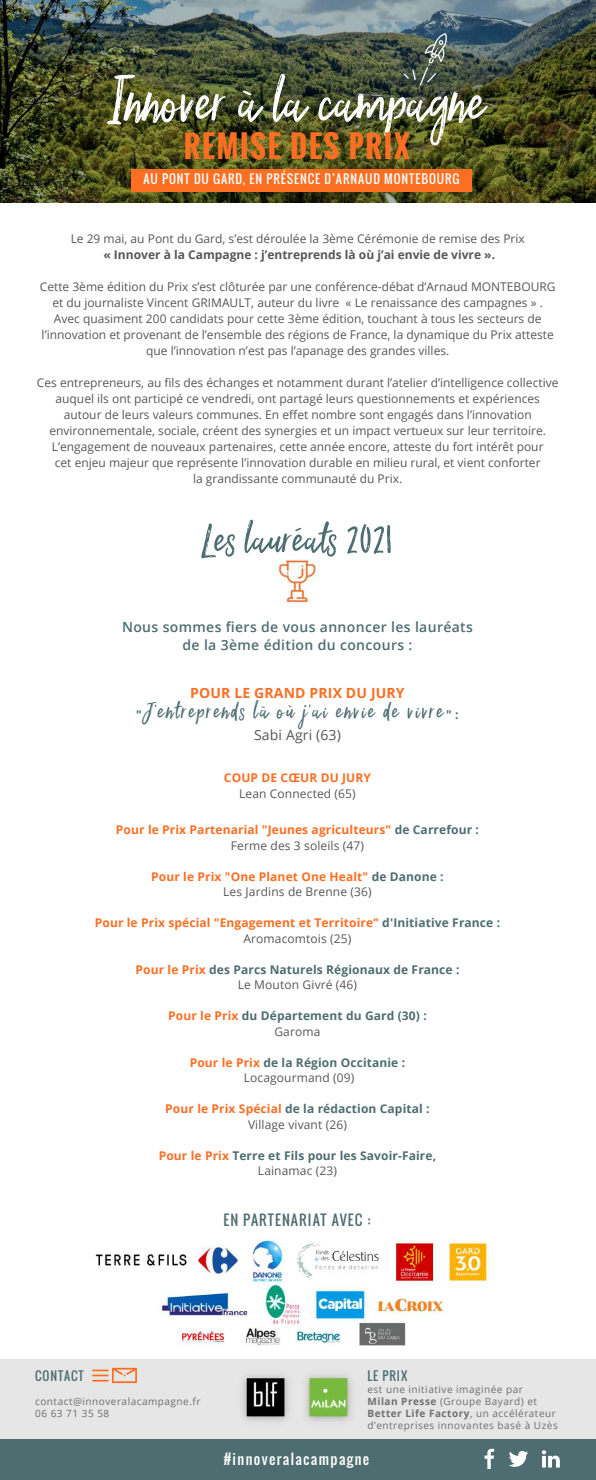
<style>
.page{position:relative;width:596px;height:1480px;background:#fff}
.page>*{position:absolute;margin:0;border:0;box-sizing:border-box;transform-origin:0 0}
.t1{font:72px "Kiwi Refresher";letter-spacing:.005em;color:#fff}
.t2{font:50px "Kiwi Refresher";letter-spacing:.01em;color:#4e6d71}
.t3{font:700 30px "Oswald";letter-spacing:.06em;color:#fc6f23}
.t4{font:28px "Kiwi Refresher";letter-spacing:.075em;color:#4e6d71}
.t5{font:600 14px/18px "Open Sans";letter-spacing:.025em;color:#4e6d71;text-align:center}
.t6{font:700 14px "Open Sans";letter-spacing:.01em;color:#fc6f23}
.t7{font:14px "Oswald";letter-spacing:.1em;color:#fff}
.t8{font:14px "Oswald";letter-spacing:.075em;color:#4e6d71}
.t9{font:14px "Open Sans";letter-spacing:.01em;color:#575756}
.t10{font:12px/16px "Open Sans";color:#575756;text-align:center}
.t11{font:700 12px/15.5px "Open Sans";letter-spacing:.01em;color:#4e6d71;text-align:center}
.t12{font:700 12px/15.5px "Open Sans";letter-spacing:.01em;color:#fc6f23;text-align:center}
.t13{font:700 12px "Open Sans";color:#575756}
.t14{font:12px "Oswald";letter-spacing:.075em;color:#fff}
.t15{font:12px "Open Sans";letter-spacing:.01em;color:#575756}
.t16{font:12px "Oswald";letter-spacing:.075em;color:#4e6d71}
.t17{font:10px/12px "Open Sans";letter-spacing:.05em;color:#706f6f}
.s1{color:#4e6d71}
.s2{font-weight:400;color:#575756}
.s3{color:#fc6f23}
.s4{font-weight:700}
</style>
<div class="page">
<img style="left:95px;top:1238px;width:398px;height:109px">
<div style="left:0;top:1359px;width:595px;height:80px;background:#e6e6e6"></div>
<div style="left:0;top:1439px;width:595px;height:41px;background:#4e6d71"></div>
<img style="left:92px;top:1367px;width:44px;height:17px">
<img style="left:243px;top:1375px;width:109px;height:48px">
<svg style="left:509px;top:1451px;width:19px;height:16px"></svg>
<svg style="left:484px;top:1449px;width:10px;height:20px"></svg>
<svg style="left:541px;top:1450px;width:18px;height:17px"></svg>
<img style="left:272px;top:559px;width:47px;height:45px">
<img style="left:0;top:0;width:595px;height:203px">
<div style="left:131px;top:169px;width:340px;height:22px;background:#fc6f23"></div>
<svg style="left:402px;top:33px;width:45px;height:53px"></svg>
<h1 class="t1" style="left:107px;top:63px;width:380px">Innover à la campagne</h1>
<h3 class="t3" style="left:184px;top:124px;width:227px">REMISE DES PRIX</h3>
<p class="t14" style="left:143px;top:170px;width:317px">AU PONT DU GARD, EN PRÉSENCE D’ARNAUD MONTEBOURG</p>
<p class="t10" style="left:71px;top:230px;width:455px">Le 29 mai, au Pont du Gard, s’est déroulée la 3ème Cérémonie de remise des Prix</p>
<p class="t13" style="left:103px;top:246px;width:393px">« Innover à la Campagne : j’entreprends là où j’ai envie de vivre ».</p>
<p class="t10" style="left:40px;top:278px;width:517px">Cette 3ème édition du Prix s’est clôturée par une conférence-débat d’Arnaud MONTEBOURG et du journaliste Vincent GRIMAULT, auteur du livre « Le renaissance des campagnes » .<br>Avec quasiment 200 candidats pour cette 3ème édition, touchant à tous les secteurs de l’innovation et provenant de l’ensemble des régions de France, la dynamique du Prix atteste que l’innovation n’est pas l’apanage des grandes villes.</p>
<p class="t10" style="left:37px;top:374px;width:522px">Ces entrepreneurs, au fils des échanges et notamment durant l’atelier d’intelligence collective auquel ils ont participé ce vendredi, ont partagé leurs questionnements et expériences autour de leurs valeurs communes. En effet nombre sont engagés dans l’innovation environnementale, sociale, créent des synergies et un impact vertueux sur leur territoire.<br>L’engagement de nouveaux partenaires, cette année encore, atteste du fort intérêt pour<br>cet enjeu majeur que représente l’innovation durable en milieu rural, et vient conforter<br>la grandissante communauté du Prix.</p>
<h2 class="t2" style="left:201px;top:512px;width:193px">Les lauréats 2021</h2>
<p class="t5" style="left:122px;top:617px;width:352px">Nous sommes fiers de vous annoncer les lauréats de la 3ème édition du concours :</p>
<p class="t6" style="left:190px;top:683px;width:216px">POUR LE GRAND PRIX DU JURY</p>
<p class="t11" style="left:136px;top:706px;width:7px">"</p>
<h3 class="t4" style="left:142px;top:696px;width:303px">J'entreprends là où j'ai envie de vivre</h3>
<p class="t11" style="left:446px;top:706px;width:14px">" :</p>
<p class="t9" style="left:254px;top:725px;width:88px">Sabi Agri (63)</p>
<p class="t12" style="left:224px;top:769px;width:148px">COUP DE CŒUR DU JURY</p>
<p class="t15" style="left:239px;top:785px;width:118px">Lean Connected (65)</p>
<p class="t12" style="left:116px;top:821px;width:364px">Pour le Prix Partenarial "Jeunes agriculteurs" <span class="s1">de Carrefour :<br></span><span class="s2">Ferme des 3 soleils (47)</span></p>
<p class="t12" style="left:151px;top:868px;width:294px">Pour le Prix "One Planet One Healt" <span class="s1">de Danone :<br></span><span class="s2">Les Jardins de Brenne (36)</span></p>
<p class="t12" style="left:95px;top:914px;width:406px">Pour le Prix spécial "Engagement et Territoire" <span class="s1">d'Initiative France :<br></span><span class="s2">Aromacomtois (25)</span></p>
<p class="t11" style="left:135px;top:961px;width:325px"><span class="s3">Pour le Prix</span> des Parcs Naturels Régionaux de France :<br><span class="s2">Le Mouton Givré (46)</span></p>
<p class="t11" style="left:168px;top:1007px;width:260px"><span class="s3">Pour le Prix</span> du Département du Gard (30) :<br><span class="s2">Garoma</span></p>
<p class="t11" style="left:190px;top:1054px;width:217px"><span class="s3">Pour le Prix</span> de la Région Occitanie :<br><span class="s2">Locagourmand (09)</span></p>
<p class="t11" style="left:165px;top:1100px;width:266px"><span class="s3">Pour le Prix Spécial</span> de la rédaction Capital :<br><span class="s2">Village vivant (26)</span></p>
<p class="t11" style="left:159px;top:1147px;width:279px"><span class="s3">Pour le Prix</span> Terre et Fils pour les Savoir-Faire,<br><span class="s2">Lainamac (23)</span></p>
<p class="t8" style="left:223px;top:1209px;width:148px">EN PARTENARIAT AVEC :</p>
<p class="t16" style="left:35px;top:1366px;width:50px">CONTACT</p>
<p class="t17" style="left:35px;top:1395px;width:167px">contact@innoveralacampagne.fr<br>06 63 71 35 58</p>
<p class="t16" style="left:367px;top:1366px;width:41px">LE PRIX</p>
<p class="t17" style="left:367px;top:1383px;width:192px">est une initiative imaginée par<br><span class="s4">Milan Presse</span> (Groupe Bayard) et <span class="s4">Better Life Factory</span>, un accélérateur d’entreprises innovantes basé à Uzès</p>
<p class="t7" style="left:223px;top:1448px;width:147px">#innoveralacampagne</p>
</div>
